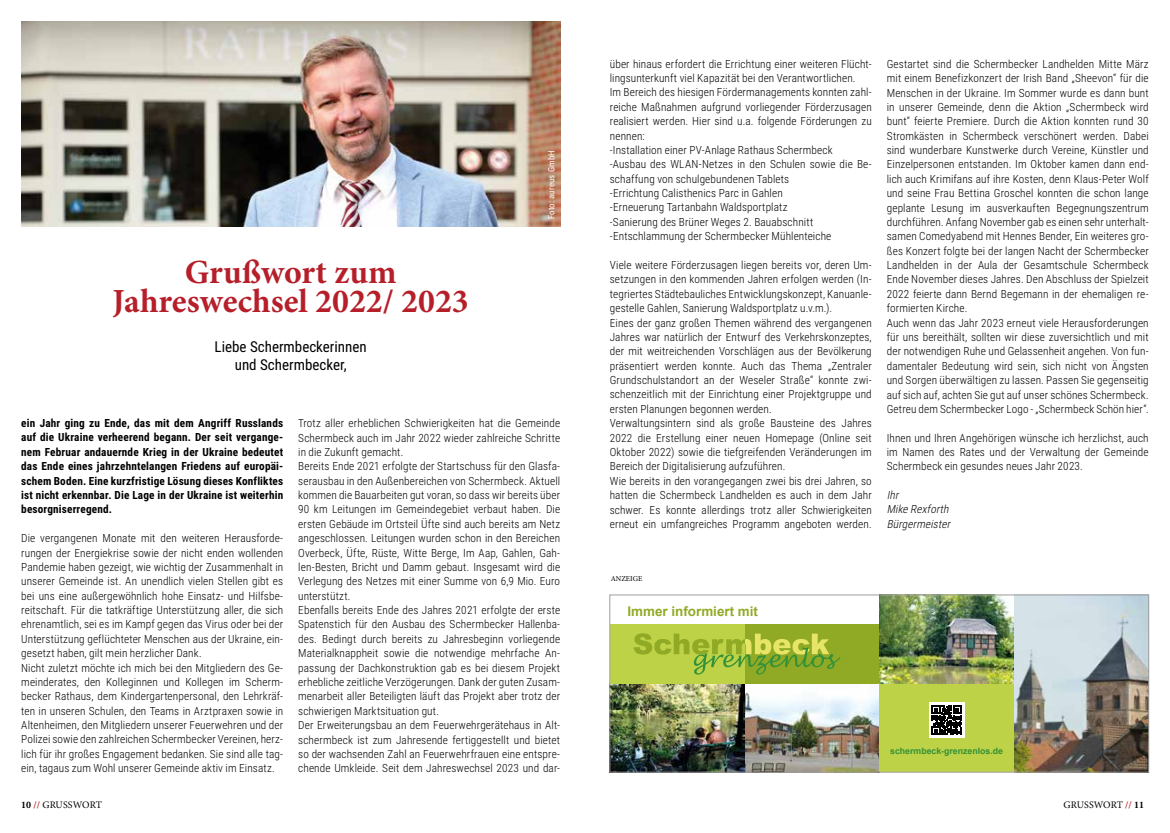
<style>
.page{position:relative;width:1170px;height:833px;background:#fff}
.page>*{position:absolute;margin:0;border:0;box-sizing:border-box;transform-origin:0 0}
.t1{font:700 33.75px/28.8px "Minion Pro";color:#b61f29;text-align:center}
.t2{font:15px/17.5px "Roboto Condensed";color:#000;text-align:center}
.t3{font:700 13.38px "Arial";color:#90aa25}
.t4{font:300 11.25px/14.4px "Roboto Condensed";letter-spacing:.01em;color:#000}
.t5{font:700 11.25px/14.4px "Roboto Condensed";letter-spacing:.015em;color:#000;text-align:justify}
.t6{font:italic 300 11.25px/14.4px "Roboto Condensed";color:#000}
.t7{font:10px "Minion Pro";letter-spacing:.005em;color:#000}
.t8{font:700 8.75px "Arial";color:#359138}
.t9{font:8.75px "Roboto Condensed";letter-spacing:.025em;color:#fff}
.t10{font:7.5px "Minion Pro";color:#000}
.s1{font-weight:700}
.s2{font-weight:700;color:#b61f29}
</style>
<div class="page">
<img style="left:611px;top:683px;width:268px;height:87px">
<div style="left:879px;top:683px;width:134px;height:89px;background:#bdd246"></div>
<img style="left:879px;top:596px;width:134px;height:87px">
<img style="left:1013px;top:596px;width:133px;height:174px">
<div style="left:928px;top:702px;width:36px;height:36px;background:#fff"></div>
<svg style="left:931px;top:705px;width:30px;height:30px"></svg>
<div style="left:744px;top:624px;width:135px;height:59px;background:#90aa25"></div>
<div style="left:609px;top:624px;width:135px;height:59px;background:#bdd246"></div>
<svg style="left:633px;top:633px;width:207px;height:41px"></svg>
<div style="left:609px;top:594px;width:539px;height:178px;border:1px solid #9d9d9c"></div>
<img style="left:21px;top:21px;width:539px;height:205px">
<h1 class="t1" style="left:113px;top:258px;width:357px">Grußwort zum<br>Jahreswechsel 2022/ 2023</h1>
<h2 class="t2" style="left:215px;top:338px;width:154px">Liebe Schermbeckerinnen und Schermbecker,</h2>
<p class="t9" style="left:545px;top:219px;width:70px;rotate:-90deg">Foto: aureus GmbH</p>
<p class="t5" style="left:21px;top:415px;width:263px">ein Jahr ging zu Ende, das mit dem Angriff Russlands auf die Ukraine verheerend begann. Der seit vergange&shy;nem Februar andauernde Krieg in der Ukraine bedeutet das Ende eines jahrzehntelangen Friedens auf europäi&shy;schem Boden. Eine kurzfristige Lösung dieses Konfliktes ist nicht erkennbar. Die Lage in der Ukraine ist weiterhin besorgniserregend.</p>
<p class="t4" style="left:21px;top:530px;width:263px">Die vergangenen Monate mit den weiteren Herausforde&shy;rungen der Energiekrise sowie der nicht enden wollenden Pandemie haben gezeigt, wie wichtig der Zusammenhalt in unserer Gemeinde ist. An unendlich vielen Stellen gibt es bei uns eine außergewöhnlich hohe Einsatz- und Hilfsbe&shy;reitschaft. Für die tatkräftige Unterstützung aller, die sich ehrenamtlich, sei es im Kampf gegen das Virus oder bei der Unterstützung geflüchteter Menschen aus der Ukraine, ein&shy;gesetzt haben, gilt mein herzlicher Dank.<br>Nicht zuletzt möchte ich mich bei den Mitgliedern des Ge&shy;meinderates, den Kolleginnen und Kollegen im Scherm&shy;becker Rathaus, dem Kindergartenpersonal, den Lehrkräf&shy;ten in unseren Schulen, den Teams in Arztpraxen sowie in Altenheimen, den Mitgliedern unserer Feuerwehren und der Polizei sowie den zahlreichen Schermbecker Vereinen, herz&shy;lich für ihr großes Engagement bedanken. Sie sind alle tag&shy;ein, tagaus zum Wohl unserer Gemeinde aktiv im Einsatz.</p>
<p class="t7" style="left:21px;top:798px;width:82px"><span class="s1">10</span> <span class="s2">//</span> GRUSSWORT</p>
<p class="t4" style="left:298px;top:415px;width:263px">Trotz aller erheblichen Schwierigkeiten hat die Gemeinde Schermbeck auch im Jahr 2022 wieder zahlreiche Schritte in die Zukunft gemacht.<br>Bereits Ende 2021 erfolgte der Startschuss für den Glasfa&shy;serausbau in den Außenbereichen von Schermbeck. Aktuell kommen die Bauarbeiten gut voran, so dass wir bereits über 90 km Leitungen im Gemeindegebiet verbaut haben. Die ersten Gebäude im Ortsteil Üfte sind auch bereits am Netz angeschlossen. Leitungen wurden schon in den Bereichen Overbeck, Üfte, Rüste, Witte Berge, Im Aap, Gahlen, Gah&shy;len-Besten, Bricht und Damm gebaut. Insgesamt wird die Verlegung des Netzes mit einer Summe von 6,9 Mio. Euro unterstützt.<br>Ebenfalls bereits Ende des Jahres 2021 erfolgte der erste Spatenstich für den Ausbau des Schermbecker Hallenba&shy;des. Bedingt durch bereits zu Jahresbeginn vorliegende Materialknappheit sowie die notwendige mehrfache An&shy;passung der Dachkonstruktion gab es bei diesem Projekt erhebliche zeitliche Verzögerungen. Dank der guten Zusam&shy;menarbeit aller Beteiligten läuft das Projekt aber trotz der schwierigen Marktsituation gut.<br>Der Erweiterungsbau an dem Feuerwehrgerätehaus in Alt&shy;schermbeck ist zum Jahresende fertiggestellt und bietet so der wachsenden Zahl an Feuerwehrfrauen eine entspre&shy;chende Umkleide. Seit dem Jahreswechsel 2023 und dar-</p>
<p class="t4" style="left:609px;top:56px;width:263px">über hinaus erfordert die Errichtung einer weiteren Flücht&shy;lingsunterkunft viel Kapazität bei den Verantwortlichen.<br>Im Bereich des hiesigen Fördermanagements konnten zahl&shy;reiche Maßnahmen aufgrund vorliegender Förderzusagen realisiert werden. Hier sind u.a. folgende Förderungen zu nennen:<br>-Installation einer PV-Anlage Rathaus Schermbeck<br>-Ausbau des WLAN-Netzes in den Schulen sowie die Be&shy;schaffung von schulgebundenen Tablets<br>-Errichtung Calisthenics Parc in Gahlen<br>-Erneuerung Tartanbahn Waldsportplatz<br>-Sanierung des Brüner Weges 2. Bauabschnitt -Entschlammung der Schermbecker Mühlenteiche</p>
<p class="t4" style="left:609px;top:257px;width:263px">Viele weitere Förderzusagen liegen bereits vor, deren Um&shy;setzungen in den kommenden Jahren erfolgen werden (In&shy;tegriertes Städtebauliches Entwicklungskonzept, Kanuanle&shy;gestelle Gahlen, Sanierung Waldsportplatz u.v.m.).<br>Eines der ganz großen Themen während des vergangenen Jahres war natürlich der Entwurf des Verkehrskonzeptes, der mit weitreichenden Vorschlägen aus der Bevölkerung präsentiert werden konnte. Auch das Thema „Zentraler Grundschulstandort an der Weseler Straße“ konnte zwi&shy;schenzeitlich mit der Einrichtung einer Projektgruppe und ersten Planungen begonnen werden.<br>Verwaltungsintern sind als große Bausteine des Jahres 2022 die Erstellung einer neuen Homepage (Online seit Oktober 2022) sowie die tiefgreifenden Veränderungen im Bereich der Digitalisierung aufzuführen.<br>Wie bereits in den vorangegangen zwei bis drei Jahren, so hatten die Schermbeck Landhelden es auch in dem Jahr schwer. Es konnte allerdings trotz aller Schwierigkeiten erneut ein umfangreiches Programm angeboten werden.</p>
<p class="t4" style="left:886px;top:56px;width:263px">Gestartet sind die Schermbecker Landhelden Mitte März mit einem Benefizkonzert der Irish Band „Sheevon“ für die Menschen in der Ukraine. Im Sommer wurde es dann bunt in unserer Gemeinde, denn die Aktion „Schermbeck wird bunt“ feierte Premiere. Durch die Aktion konnten rund 30<br>Stromkästen in Schermbeck verschönert werden. Dabei sind wunderbare Kunstwerke durch Vereine, Künstler und Einzelpersonen entstanden. Im Oktober kamen dann end&shy;lich auch Krimifans auf ihre Kosten, denn Klaus-Peter Wolf und seine Frau Bettina Groschel konnten die schon lange geplante Lesung im ausverkauften Begegnungszentrum durchführen. Anfang November gab es einen sehr unterhalt&shy;samen Comedyabend mit Hennes Bender, Ein weiteres gro&shy;ßes Konzert folgte bei der langen Nacht der Schermbecker Landhelden in der Aula der Gesamtschule Schermbeck Ende November dieses Jahres. Den Abschluss der Spielzeit 2022 feierte dann Bernd Begemann in der ehemaligen re&shy;formierten Kirche.<br>Auch wenn das Jahr 2023 erneut viele Herausforderungen für uns bereithält, sollten wir diese zuversichtlich und mit der notwendigen Ruhe und Gelassenheit angehen. Von fun&shy;damentaler Bedeutung wird sein, sich nicht von Ängsten und Sorgen überwältigen zu lassen. Passen Sie gegenseitig auf sich auf, achten Sie gut auf unser schönes Schermbeck.<br>Getreu dem Schermbecker Logo - „Schermbeck Schön hier“.</p>
<p class="t4" style="left:886px;top:430px;width:263px;text-align:justify">Ihnen und Ihren Angehörigen wünsche ich herzlichst, auch im Namen des Rates und der Verwaltung der Gemeinde Schermbeck ein gesundes neues Jahr 2023.</p>
<p class="t6" style="left:886px;top:487px;width:68px">Ihr<br>MikeRexforth<br>Bürgermeister</p>
<p class="t10" style="left:610px;top:573px;width:33px">ANZEIGE</p>
<p class="t3" style="left:627px;top:602px;width:132px">Immer informiert mit</p>
<p class="t8" style="left:890px;top:745px;width:114px">schermbeck-grenzenlos.de</p>
<p class="t7" style="left:1063px;top:798px;width:82px">GRUSSWORT <span class="s2">//</span> <span class="s1">11</span></p>
</div>
